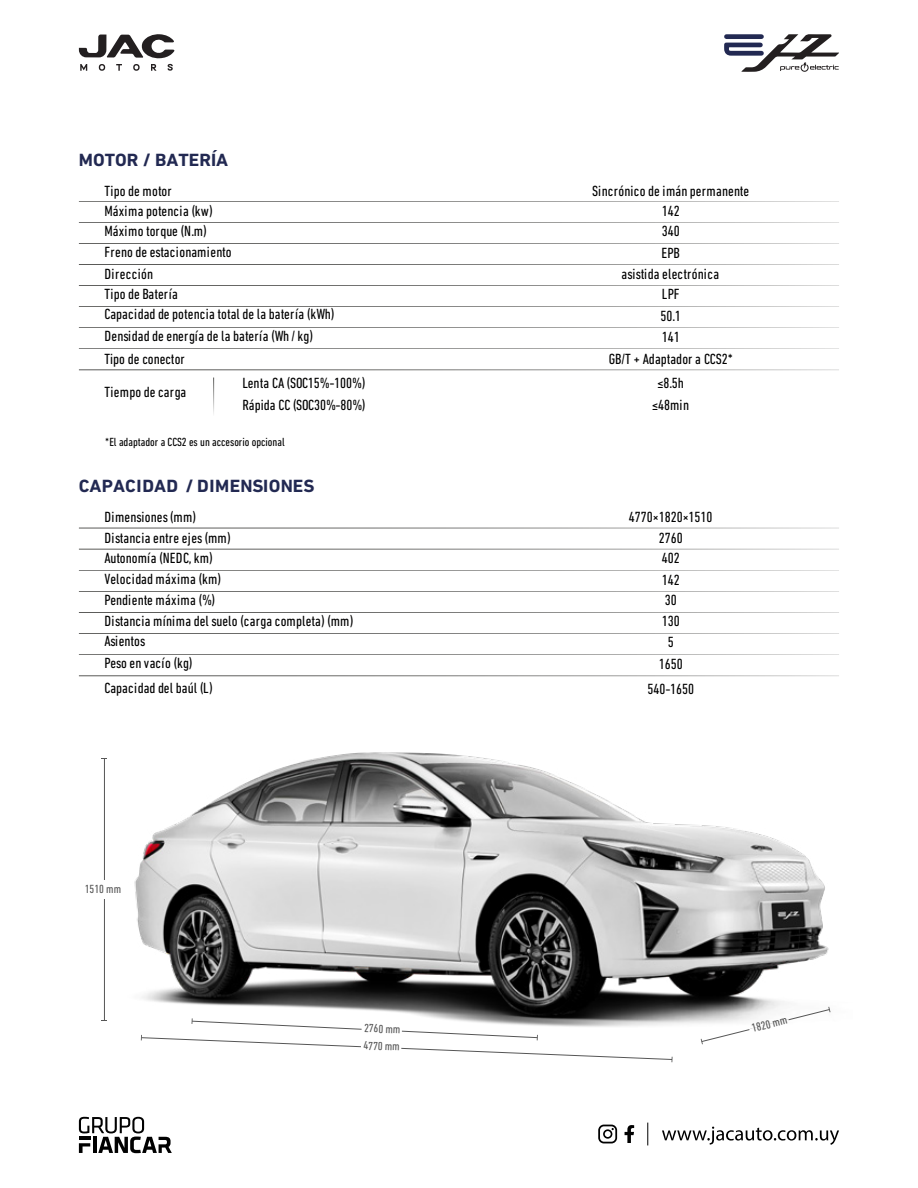
<style>
.page{position:relative;width:918px;height:1188px;background:#fff}
.page>*{position:absolute;margin:0;border:0;box-sizing:border-box;transform-origin:0 0}
.t1{font:700 18px "DIN Next LT Pro";color:#222952}
.t2{font:condensed 15px/20.7px "DIN Next LT Pro";letter-spacing:.01em;color:#000}
.t3{font:condensed 12px "DIN Next LT Pro";color:#000}
.t4{font:condensed 12px "DIN Next LT Pro";color:#565656}
</style>
<div class="page">
<hr style="left:104px;top:759px;width:1px;height:262px;background:#565656">
<div style="left:85px;top:880px;width:36px;height:19px;background:#fff"></div>
<svg style="left:724px;top:34px;width:115px;height:38px"></svg>
<svg style="left:662px;top:1127px;width:177px;height:18px"></svg>
<svg style="left:598px;top:1125px;width:19px;height:18px"></svg>
<svg style="left:625px;top:1125px;width:9px;height:18px"></svg>
<svg style="left:79px;top:1117px;width:93px;height:36px"></svg>
<svg style="left:79px;top:34px;width:95px;height:37px"></svg>
<img style="left:111px;top:633px;width:728px;height:490px">
<p class="t1" style="left:79px;top:150px;width:151px">MOTOR / BATERÍA</p>
<p class="t2" style="left:104px;top:180px;width:129px">Tipode motor<br>Máximapotencia(kw)<br>Máximotorque (N.m)<br>Frenodeestacionamiento<br>Dirección</p>
<p class="t2" style="left:104px;top:283px;width:232px">Tipode Batería<br>Capacidadde potenciatotalde labatería(kWh)<br>Densidaddeenergíadelabatería(Wh/kg)</p>
<p class="t2" style="left:104px;top:343px;width:83px;line-height:32.8px">Tipo de conector<br>Tiempodecarga</p>
<p class="t3" style="left:105px;top:435px;width:181px">*El adaptador a CCS2 es un accesorio opcional</p>
<p class="t2" style="left:242px;top:372px;width:125px;line-height:22.2px">Lenta CA (SOC15%-100%)<br>Rápida CC (SOC30%-80%)</p>
<p class="t1" style="left:79px;top:476px;width:237px">CAPACIDAD / DIMENSIONES</p>
<p class="t2" style="left:104px;top:507px;width:128px">Dimensiones(mm)<br>Distanciaentreejes(mm)<br>Autonomía (NEDC,km)<br>Velocidad máxima(km)<br>Pendiente máxima(%)</p>
<p class="t2" style="left:104px;top:610px;width:251px">Distancia mínimadelsuelo(cargacompleta) (mm)<br>Asientos<br>Pesoenvacío(kg)</p>
<p class="t2" style="left:104px;top:677px;width:110px">Capacidaddelbaúl (L)</p>
<p class="t4" style="left:85px;top:882px;width:38px">1510 mm</p>
<p class="t2" style="left:592px;top:180px;width:159px;text-align:center">Sincrónicodeimánpermanente<br>142<br>340<br>EPB<br>asistidaelectrónica</p>
<p class="t2" style="left:609px;top:283px;width:126px;line-height:21.8px;text-align:center">LPF<br>50.1<br>141<br>GB/T + Adaptador a CCS2*</p>
<p class="t2" style="left:652px;top:372px;width:39px;line-height:22.2px;text-align:center">≤8.5h ≤48min</p>
<p class="t2" style="left:629px;top:507px;width:85px;text-align:center">4770×1820×1510<br>2760<br>402<br>142<br>30</p>
<p class="t2" style="left:659px;top:610px;width:25px;line-height:21.8px;text-align:center">130<br>5<br>1650</p>
<p class="t2" style="left:647px;top:678px;width:48px">540-1650</p>
<p class="t4" style="left:364px;top:1021px;width:38px;rotate:2deg">2760 mm</p>
<p class="t4" style="left:750px;top:1022px;width:38px;rotate:-14deg">1820 mm</p>
<p class="t4" style="left:364px;top:1039px;width:38px;rotate:2deg">4770 mm</p>
</div>
